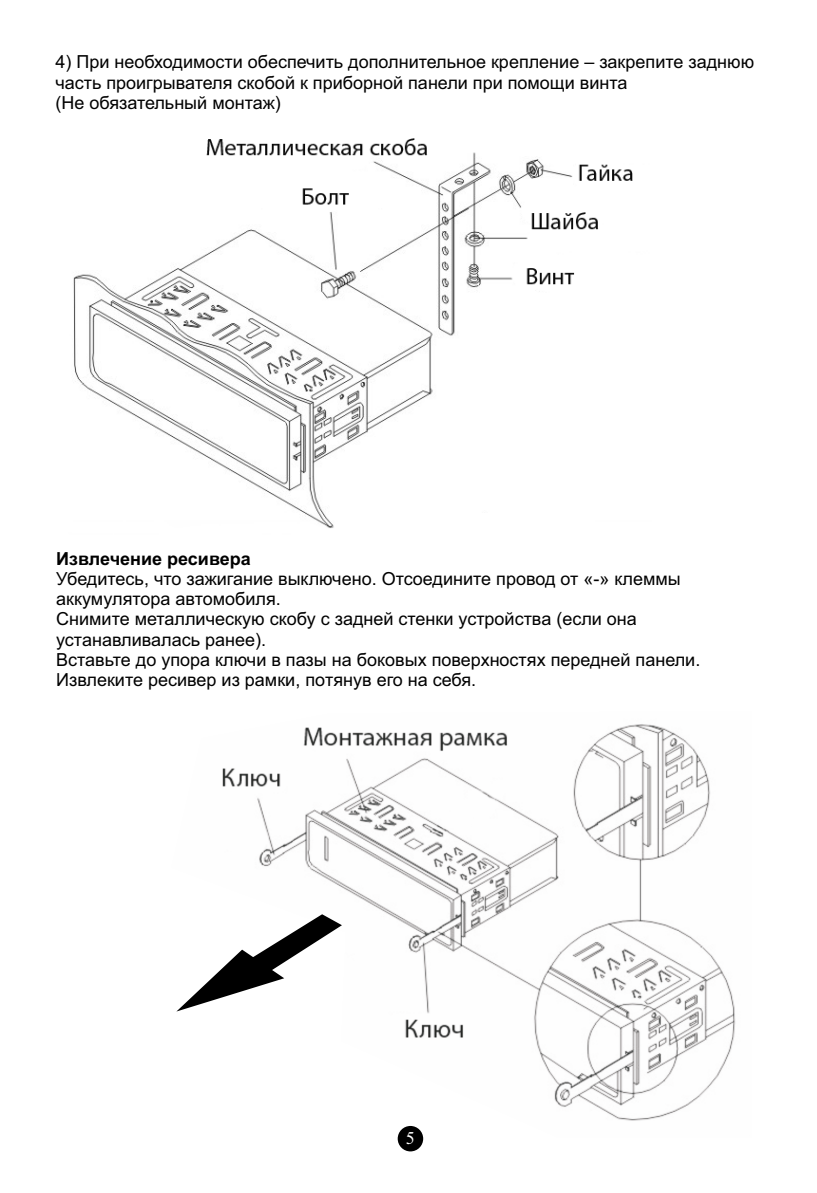
<style>
.page{position:relative;width:817px;height:1193px;background:#fff}
.page>*{position:absolute;margin:0;border:0;box-sizing:border-box;transform-origin:0 0}
.t1{font:18px/20px "Arial";color:#000}
.t2{font:700 18px "Arial";color:#000}
.t3{font:18px "Times New Roman";color:#fff}
</style>
<div class="page">
<div style="left:397px;top:1126px;width:26px;height:25px;background:#000;border-radius:50%"></div>
<img style="left:73px;top:138px;width:560px;height:390px">
<img style="left:176px;top:724px;width:560px;height:413px">
<svg style="left:176px;top:914px;width:166px;height:97px"></svg>
<p class="t1" style="left:55px;top:54px;width:700px">4) При необходимости обеспечить дополнительное крепление – закрепите заднюю часть проигрывателя скобой к приборной панели при помощи винта<br>(Не обязательный монтаж)</p>
<p class="t2" style="left:56px;top:552px;width:196px">Извлечение ресивера</p>
<p class="t1" style="left:56px;top:570px;width:645px">Убедитесь, что зажигание выключено. Отсоедините провод от «-» клеммы аккумулятора автомобиля.<br>Снимите металлическую скобу с задней стенки устройства (если она устанавливалась ранее).<br>Вставьте до упора ключи в пазы на боковых поверхностях передней панели.<br>Извлеките ресивер из рамки, потянув его на себя.</p>
<p class="t3" style="left:406px;top:1132px;width:10px">5</p>
</div>
